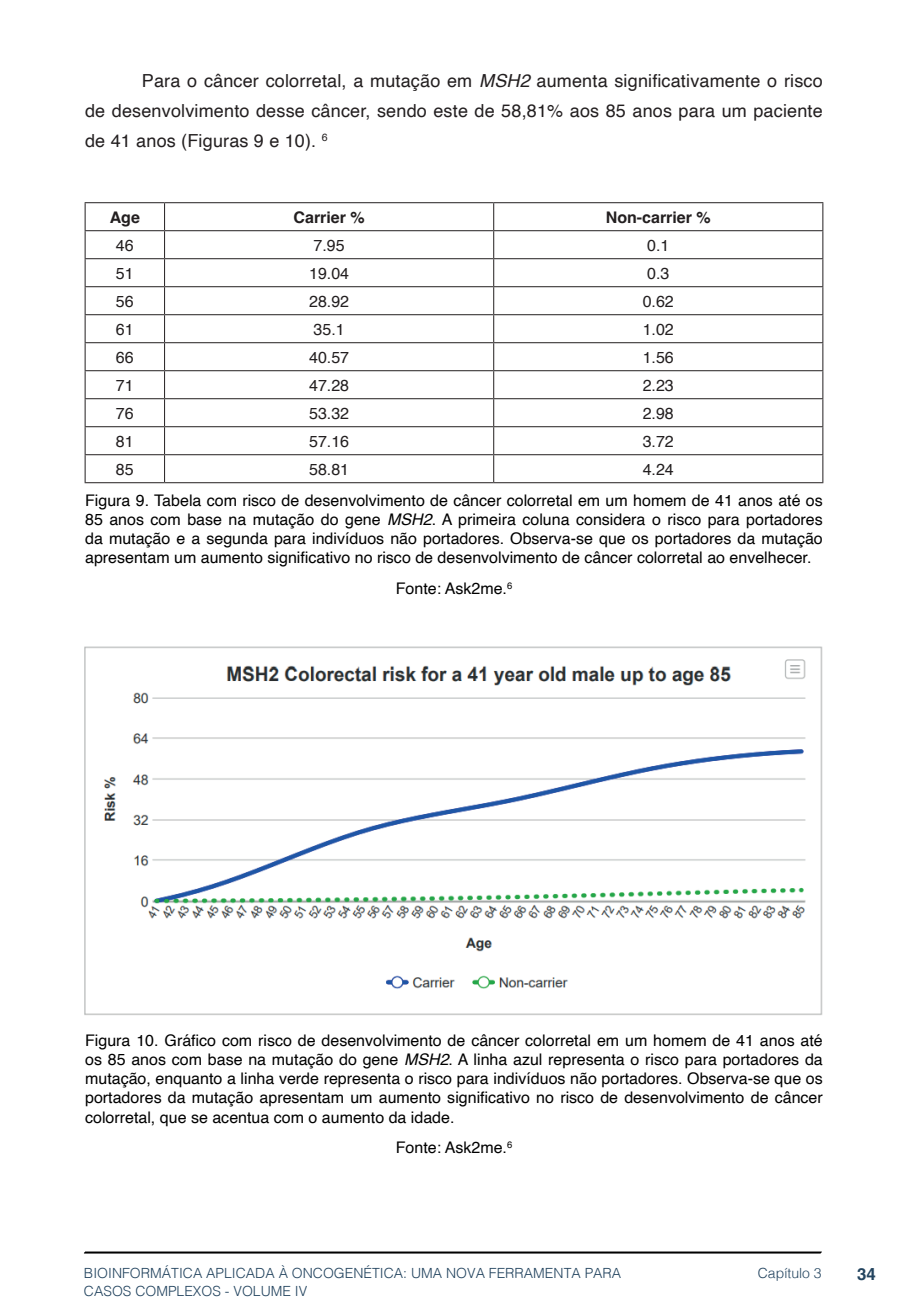
<style>
.page{position:relative;width:908px;height:1304px;background:#fff}
.page>*{position:absolute;margin:0;border:0;box-sizing:border-box;transform-origin:0 0}
.txt{font:18px/30px "Helvetica";letter-spacing:.01em;color:#231f20;text-align:justify}
.t1{font:700 16.8px "Helvetica";color:#23445f}
.imagens_graf_tab{font:16px/19.2px "Helvetica";color:#000;text-align:justify}
.tab_txt_centro{font:16px "Helvetica";color:#231f20}
.tab_txt_centro-2{font:700 16px "Helvetica";color:#231f20}
.t2{font:300 14px/18px "Helvetica";color:#23445f}
.s1{font-style:italic}
</style>
<div class="page">
<svg style="left:84px;top:1251px;width:737px;height:3px"></svg>
<hr style="left:85px;top:202px;width:79px;height:1px;background:#231f20">
<hr style="left:164px;top:202px;width:329px;height:1px;background:#231f20">
<hr style="left:493px;top:202px;width:330px;height:1px;background:#231f20">
<svg style="left:85px;top:203px;width:738px;height:279px"></svg>
<hr style="left:85px;top:482px;width:79px;height:1px;background:#231f20">
<hr style="left:164px;top:482px;width:329px;height:1px;background:#231f20">
<hr style="left:493px;top:482px;width:330px;height:1px;background:#231f20">
<img style="left:85px;top:646px;width:737px;height:369px">
<p class="txt" style="left:85px;top:66px;width:738px;text-indent:57px">Para o câncer colorretal, a mutação em <span class="s1">MSH2</span> aumenta significativamente o risco de desenvolvimento desse câncer, sendo este de 58,81% aos 85 anos para um paciente de 41 anos (Figuras 9 e 10). <sup>6</sup></p>
<p class="tab_txt_centro-2" style="left:110px;top:207px;width:32px">Age</p>
<p class="tab_txt_centro-2" style="left:293px;top:207px;width:73px">Carrier %</p>
<p class="tab_txt_centro-2" style="left:605px;top:207px;width:106px">Non-carrier %</p>
<p class="tab_txt_centro" style="left:116px;top:233px;width:19px">46</p>
<p class="tab_txt_centro" style="left:313px;top:233px;width:33px">7.95</p>
<p class="tab_txt_centro" style="left:647px;top:233px;width:24px">0.1</p>
<p class="tab_txt_centro" style="left:116px;top:261px;width:19px">51</p>
<p class="tab_txt_centro" style="left:309px;top:261px;width:42px">19.04</p>
<p class="tab_txt_centro" style="left:647px;top:261px;width:24px">0.3</p>
<p class="tab_txt_centro" style="left:116px;top:289px;width:19px">56</p>
<p class="tab_txt_centro" style="left:309px;top:289px;width:42px">28.92</p>
<p class="tab_txt_centro" style="left:642px;top:289px;width:33px">0.62</p>
<p class="tab_txt_centro" style="left:116px;top:317px;width:19px">61</p>
<p class="tab_txt_centro" style="left:313px;top:317px;width:33px">35.1</p>
<p class="tab_txt_centro" style="left:642px;top:317px;width:33px">1.02</p>
<p class="tab_txt_centro" style="left:116px;top:345px;width:19px">66</p>
<p class="tab_txt_centro" style="left:309px;top:345px;width:42px">40.57</p>
<p class="tab_txt_centro" style="left:642px;top:345px;width:33px">1.56</p>
<p class="tab_txt_centro" style="left:116px;top:373px;width:19px">71</p>
<p class="tab_txt_centro" style="left:309px;top:373px;width:42px">47.28</p>
<p class="tab_txt_centro" style="left:642px;top:373px;width:33px">2.23</p>
<p class="tab_txt_centro" style="left:116px;top:401px;width:19px">76</p>
<p class="tab_txt_centro" style="left:309px;top:401px;width:42px">53.32</p>
<p class="tab_txt_centro" style="left:642px;top:401px;width:33px">2.98</p>
<p class="tab_txt_centro" style="left:116px;top:429px;width:19px">81</p>
<p class="tab_txt_centro" style="left:309px;top:429px;width:42px">57.16</p>
<p class="tab_txt_centro" style="left:642px;top:429px;width:33px">3.72</p>
<p class="tab_txt_centro" style="left:116px;top:457px;width:19px">85</p>
<p class="tab_txt_centro" style="left:309px;top:457px;width:42px">58.81</p>
<p class="tab_txt_centro" style="left:642px;top:457px;width:33px">4.24</p>
<p class="imagens_graf_tab" style="left:85px;top:491px;width:739px">Figura 9. Tabela com risco de desenvolvimento de câncer colorretal em um homem de 41 anos até os 85 anos com base na mutação do gene <span class="s1">MSH2</span>. A primeira coluna considera o risco para portadores da mutação e a segunda para indivíduos não portadores. Observa-se que os portadores da mutação apresentam um aumento significativo no risco de desenvolvimento de câncer colorretal ao envelhecer.</p>
<p class="imagens_graf_tab" style="left:395px;top:579px;width:118px">Fonte: Ask2me.<sup>6</sup></p>
<p class="imagens_graf_tab" style="left:85px;top:1031px;width:739px">Figura 10. Gráfico com risco de desenvolvimento de câncer colorretal em um homem de 41 anos até os 85 anos com base na mutação do gene <span class="s1">MSH2</span>. A linha azul representa o risco para portadores da mutação, enquanto a linha verde representa o risco para indivíduos não portadores. Observa-se que os portadores da mutação apresentam um aumento significativo no risco de desenvolvimento de câncer colorretal, que se acentua com o aumento da idade.</p>
<p class="imagens_graf_tab" style="left:395px;top:1138px;width:118px">Fonte: Ask2me.<sup>6</sup></p>
<p class="t2" style="left:84px;top:1263px;width:538px">BIOINFORMÁTICA APLICADA À ONCOGENÉTICA: UMA NOVA FERRAMENTA PARA<br>CASOS COMPLEXOS - VOLUME IV</p>
<p class="t2" style="left:757px;top:1263px;width:65px">Capítulo 3</p>
<p class="t1" style="left:856px;top:1264px;width:20px">34</p>
</div>
